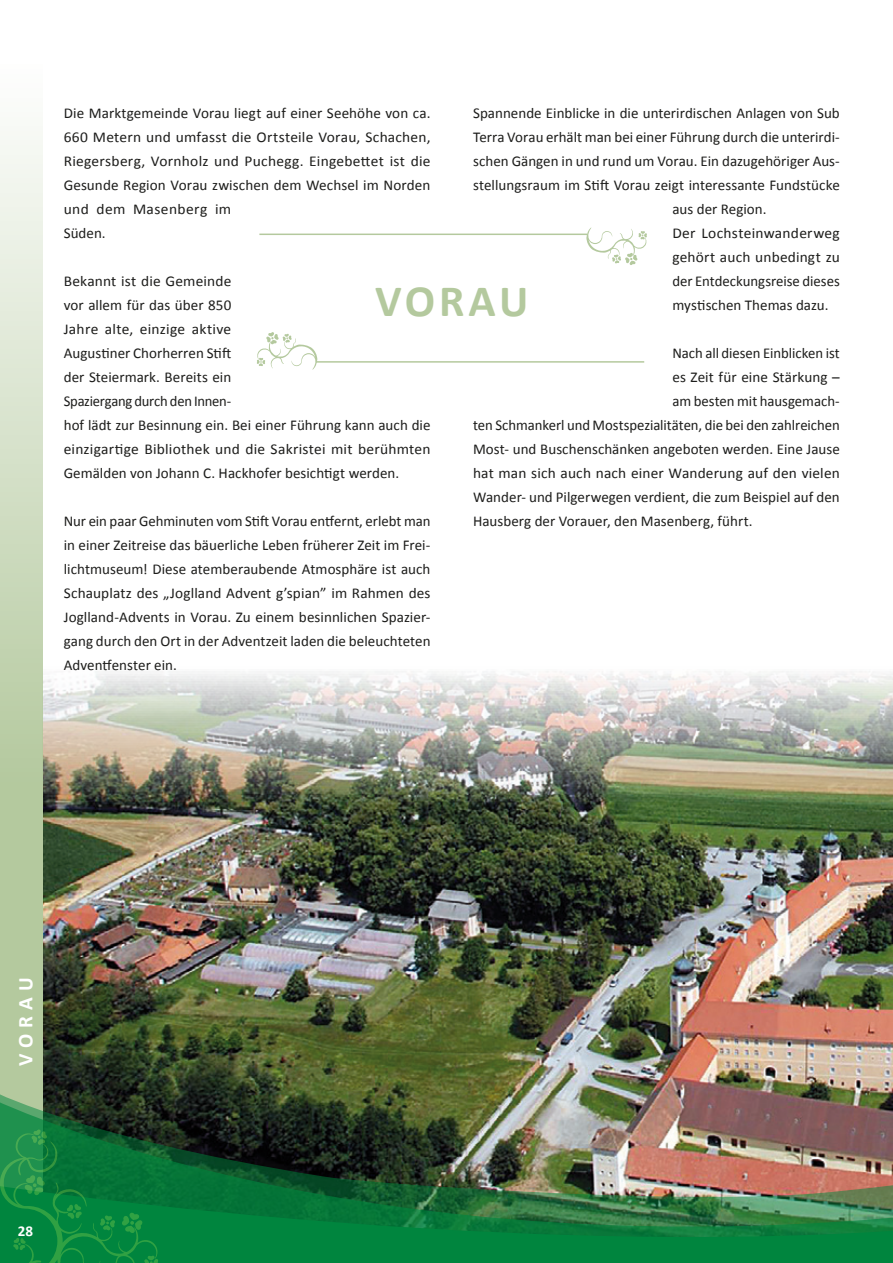
<style>
.page{position:relative;width:893px;height:1263px;background:#fff}
.page>*{position:absolute;margin:0;border:0;box-sizing:border-box;transform-origin:0 0}
.t1{font:700 45px "Calibri";letter-spacing:.08em;color:#b4c99e}
.t2{font:700 21px "Calibri";letter-spacing:.28em;color:#fff}
.t3{font:15px/24px "Calibri";letter-spacing:.005em;color:#1d1d1b}
.t4{font:700 15px "Calibri";color:#fff}
</style>
<div class="page">
<img style="left:43px;top:671px;width:850px;height:413px">
<hr style="left:259px;top:234px;width:328px;height:1px;background:#b4c99e">
<hr style="left:316px;top:361px;width:328px;height:2px;background:#b4c99e">
<svg style="left:257px;top:332px;width:61px;height:38px"></svg>
<svg style="left:586px;top:227px;width:61px;height:38px"></svg>
<svg style="left:0;top:131px;width:43px;height:953px;background:#cad9bb"></svg>
<img style="left:0;top:1084px;width:893px;height:9px">
<img style="left:0;top:1093px;width:893px;height:91px">
<img style="left:158px;top:1184px;width:735px;height:79px">
<svg style="left:0;top:1129px;width:158px;height:134px;background:#0b803c"></svg>
<p class="t3" style="left:64px;top:100px;width:368px">Die Marktgemeinde Vorau liegt auf einer Seehöhe von ca.<br>660 Metern und umfasst die Ortsteile Vorau, Schachen, Riegersberg, Vornholz und Puchegg. Eingebettet ist die Gesunde Region Vorau zwischen dem Wechsel im Norden und dem Masenberg im<br>Süden.</p>
<p class="t3" style="left:64px;top:268px;width:368px">Bekannt ist die Gemeinde<br>vor allem für das über 850<br>Jahre alte, einzige aktive<br>Augustiner Chorherren Stift<br>der Steiermark. Bereits ein<br>Spaziergang durch den Innen-<br>hof lädt zur Besinnung ein. Bei einer Führung kann auch die einzigartige Bibliothek und die Sakristei mit berühmten Gemälden von Johann C. Hackhofer besichtigt werden.</p>
<p class="t3" style="left:64px;top:508px;width:368px;text-align:justify">Nur ein paar Gehminuten vom Stift Vorau entfernt, erlebt man in einer Zeitreise das bäuerliche Leben früherer Zeit im Frei&shy;lichtmuseum! Diese atemberaubende Atmosphäre ist auch Schauplatz des „Joglland Advent g’spian” im Rahmen des Joglland-Advents in Vorau. Zu einem besinnlichen Spazier&shy;gang durch den Ort in der Adventzeit laden die beleuchteten Adventfenster ein.</p>
<p class="t3" style="left:473px;top:100px;width:368px">Spannende Einblicke in die unterirdischen Anlagen von Sub</p>
<p class="t3" style="left:473px;top:124px;width:367px">Terra Vorau erhält man bei einer Führung durch die unterirdi-</p>
<p class="t3" style="left:473px;top:148px;width:368px">schen Gängen in und rund um Vorau. Ein dazugehöriger Aus-</p>
<p class="t3" style="left:473px;top:172px;width:368px">stellungsraum im Stift Vorau zeigt interessante Fundstücke</p>
<p class="t3" style="left:672px;top:196px;width:96px">aus der Region.</p>
<p class="t3" style="left:672px;top:220px;width:169px">Der Lochsteinwanderweg</p>
<p class="t3" style="left:672px;top:244px;width:169px">gehört auch unbedingt zu</p>
<p class="t3" style="left:672px;top:268px;width:169px">der Entdeckungsreise dieses</p>
<p class="t3" style="left:672px;top:292px;width:158px">mystischen Themas dazu.</p>
<p class="t3" style="left:672px;top:340px;width:169px">Nach all diesen Einblicken ist</p>
<p class="t3" style="left:672px;top:364px;width:169px">es Zeit für eine Stärkung –</p>
<p class="t3" style="left:672px;top:388px;width:169px">am besten mit hausgemach-</p>
<p class="t3" style="left:473px;top:412px;width:368px">ten Schmankerl und Mostspezialitäten, die bei den zahlreichen</p>
<p class="t3" style="left:473px;top:436px;width:368px">Most- und Buschenschänken angeboten werden. Eine Jause</p>
<p class="t3" style="left:473px;top:460px;width:368px">hat man sich auch nach einer Wanderung auf den vielen</p>
<p class="t3" style="left:473px;top:484px;width:368px">Wander- und Pilgerwegen verdient, die zum Beispiel auf den</p>
<p class="t3" style="left:473px;top:508px;width:281px">Hausberg der Vorauer, den Masenberg, führt.</p>
<h1 class="t1" style="left:375px;top:269px;width:155px">VORAU</h1>
<h2 class="t2" style="left:11px;top:1066px;width:90px;rotate:-90deg">VORAU</h2>
<p class="t4" style="left:18px;top:1220px;width:17px">28</p>
</div>
